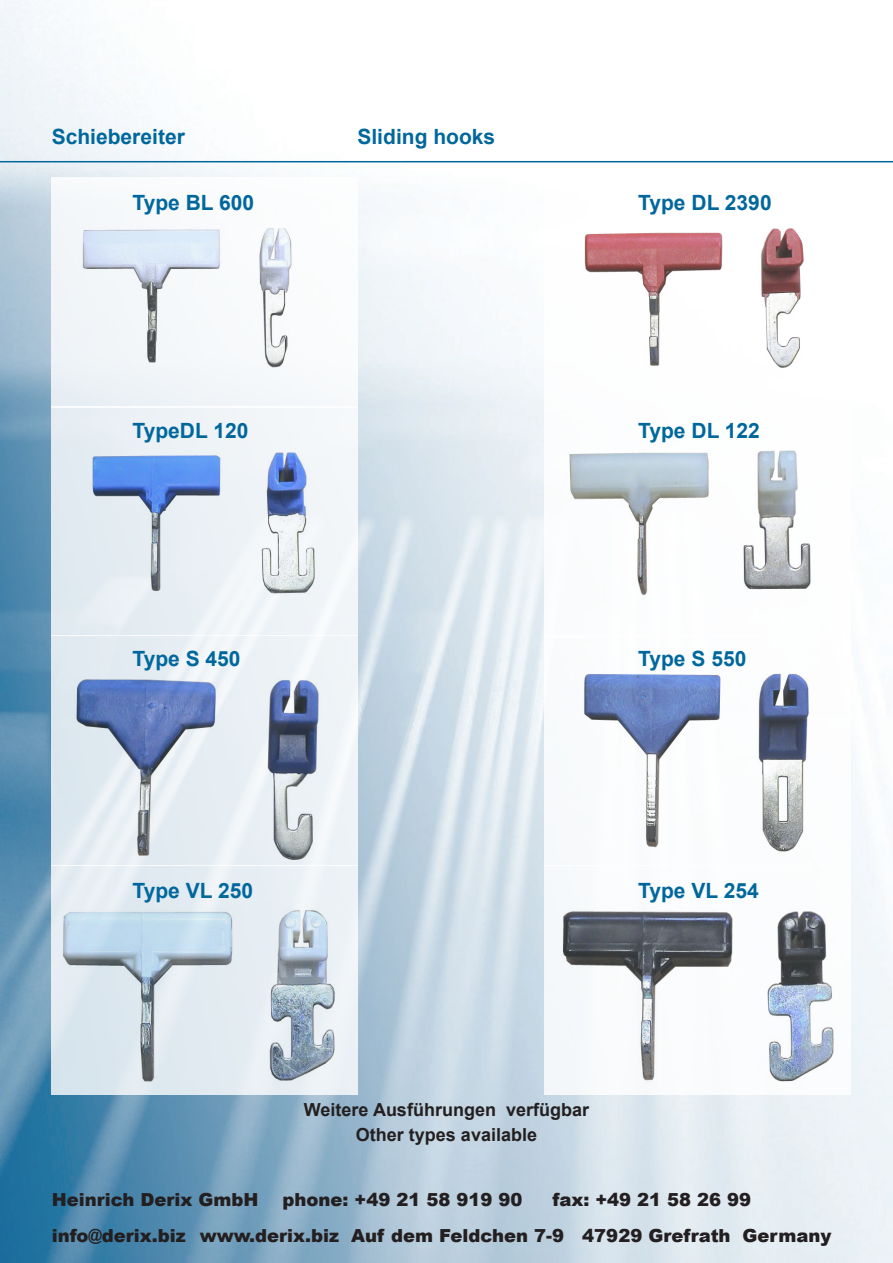
<style>
.page{position:relative;width:893px;height:1263px;background:#fff}
.page>*{position:absolute;margin:0;border:0;box-sizing:border-box;transform-origin:0 0}
.t1{font:700 21px "Arial";color:#00679d}
.t2{font:900 18px/36px "Arial";color:#231f20}
.t3{font:700 18px/25.2px "Arial";color:#231f20;text-align:center}
</style>
<div class="page">
<img style="left:0;top:0;width:893px;height:1263px">
<img style="left:52px;top:178px;width:305px;height:916px">
<img style="left:544px;top:179px;width:306px;height:915px">
<hr style="left:0;top:161px;width:893px;height:1px;background:#00679d">
<p class="t1" style="left:52px;top:122px;width:135px">Schiebereiter</p>
<p class="t1" style="left:357px;top:122px;width:139px">Sliding hooks</p>
<p class="t1" style="left:132px;top:188px;width:123px">Type BL 600</p>
<p class="t1" style="left:638px;top:188px;width:135px">Type DL 2390</p>
<p class="t1" style="left:132px;top:417px;width:117px">TypeDL 120</p>
<p class="t1" style="left:638px;top:417px;width:123px">Type DL 122</p>
<p class="t1" style="left:132px;top:645px;width:110px">Type S 450</p>
<p class="t1" style="left:638px;top:645px;width:110px">Type S 550</p>
<p class="t1" style="left:132px;top:876px;width:122px">Type VL 250</p>
<p class="t1" style="left:638px;top:876px;width:122px">Type VL 254</p>
<p class="t3" style="left:304px;top:1097px;width:287px">Weitere Ausführungen verfügbar<br>Other types available</p>
<p class="t2" style="left:52px;top:1181px;width:781px;text-indent:501px">fax: +49 21 58 26 99 info@derix.biz www.derix.biz Auf dem Feldchen 7-9 47929 Grefrath Germany</p>
<p class="t2" style="left:52px;top:1181px;width:208px">Heinrich Derix GmbH</p>
<p class="t2" style="left:282px;top:1181px;width:241px">phone: +49 21 58 919 90</p>
</div>
